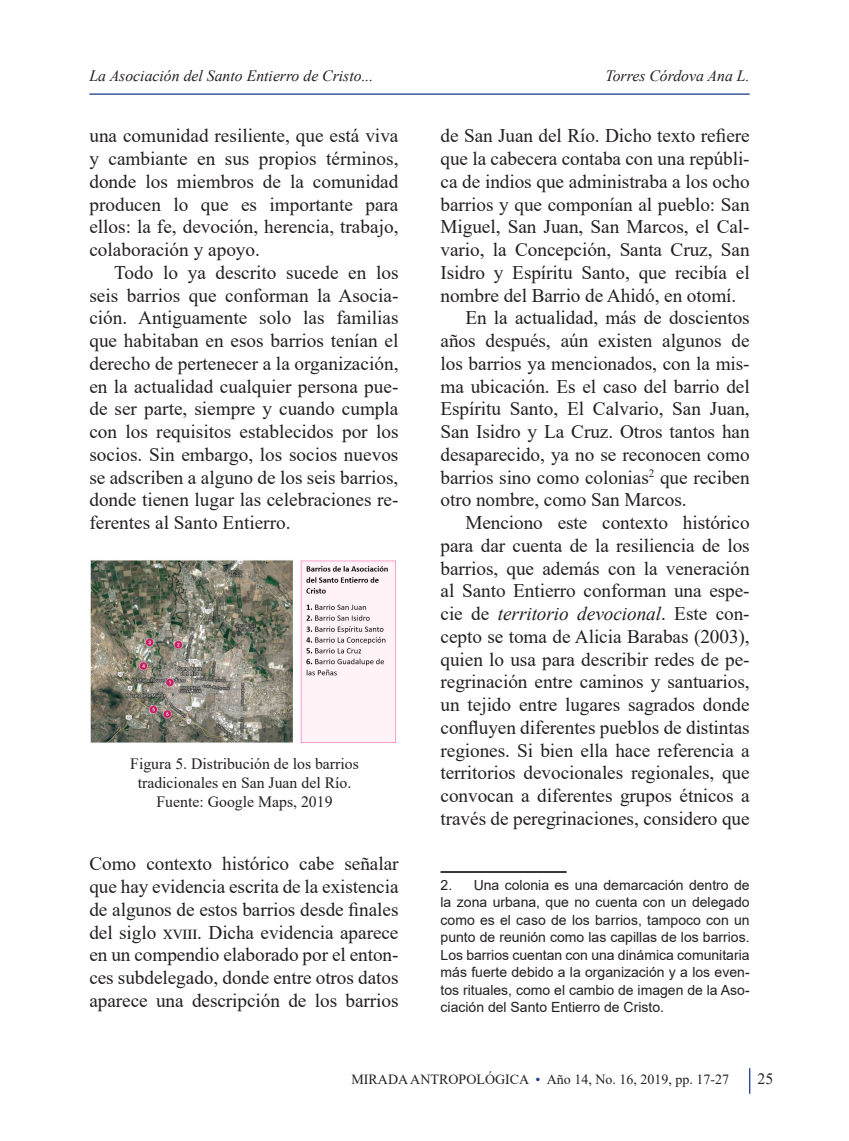
<style>
.page{position:relative;width:849px;height:1141px;background:#fff}
.page>*{position:absolute;margin:0;border:0;box-sizing:border-box;transform-origin:0 0}
.sangria_texto{font:19.25px/22.8px "Times New Roman";color:#231f20;text-align:justify}
.texto{font:19.25px/22.8px "Times New Roman";letter-spacing:-.005em;color:#231f20;text-align:justify}
.pie_de_imagen{font:15.75px "Times New Roman";color:#231f20}
.t1{font:italic 15.75px "Times New Roman";color:#231f20}
.nota_al_pie{font:14px/17.5px "Arial";color:#231f20;text-align:justify}
.t2{font:14px "Times New Roman";color:#231f20}
.s1{font-style:italic}
.s2{color:#253f8e}
</style>
<div class="page">
<hr style="left:748px;top:1068px;width:2px;height:26px;background:#253f8e">
<hr style="left:89px;top:93px;width:660px;height:2px;background:#253f8e">
<hr style="left:440px;top:871px;width:126px;height:2px;background:#231f20">
<img style="left:90px;top:560px;width:306px;height:183px">
<p class="t1" style="left:89px;top:65px;width:285px">La Asociación del Santo Entierro de Cristo...</p>
<p class="t1" style="left:605px;top:65px;width:146px">Torres Córdova Ana L.</p>
<p class="sangria_texto" style="left:89px;top:124px;width:310px">una comunidad resiliente, que está viva y cambiante en sus propios términos, donde los miembros de la comunidad producen lo que es importante para ellos: la fe, devoción, herencia, trabajo, colaboración y apoyo.</p>
<p class="sangria_texto" style="left:89px;top:260px;width:310px;text-indent:25px">Todo lo ya descrito sucede en los seis barrios que conforman la Asocia&shy;ción. Antiguamente solo las familias que habitaban en esos barrios tenían el derecho de pertenecer a la organización, en la actualidad cualquier persona pue&shy;de ser parte, siempre y cuando cumpla con los requisitos establecidos por los socios. Sin embargo, los socios nuevos se adscriben a alguno de los seis barrios, donde tienen lugar las celebraciones re&shy;ferentes al Santo Entierro.</p>
<p class="pie_de_imagen" style="left:130px;top:752px;width:230px">Figura 5. Distribución de los barrios</p>
<p class="pie_de_imagen" style="left:138px;top:772px;width:215px">tradicionales en San Juan del Río.</p>
<p class="pie_de_imagen" style="left:156px;top:791px;width:177px">Fuente: Google Maps, 2019</p>
<p class="texto" style="left:89px;top:852px;width:310px">Como contexto histórico cabe señalar que hay evidencia escrita de la existencia de algunos de estos barrios desde finales del siglo xviii. Dicha evidencia aparece en un compendio elaborado por el enton&shy;ces subdelegado, donde entre otros datos aparece una descripción de los barrios</p>
<p class="texto" style="left:440px;top:124px;width:310px">de San Juan del Río. Dicho texto refiere que la cabecera contaba con una repúbli&shy;ca de indios que administraba a los ocho barrios y que componían al pueblo: San Miguel, San Juan, San Marcos, el Cal&shy;vario, la Concepción, Santa Cruz, San Isidro y Espíritu Santo, que recibía el nombre del Barrio de Ahidó, en otomí.</p>
<p class="sangria_texto" style="left:440px;top:306px;width:310px;text-indent:25px">En la actualidad, más de doscientos años después, aún existen algunos de los barrios ya mencionados, con la mis&shy;ma ubicación. Es el caso del barrio del Espíritu Santo, El Calvario, San Juan, San Isidro y La Cruz. Otros tantos han desaparecido, ya no se reconocen como barrios sino como colonias<sup>2</sup> que reciben otro nombre, como San Marcos.</p>
<p class="sangria_texto" style="left:440px;top:511px;width:310px;text-indent:25px">Menciono este contexto histórico para dar cuenta de la resiliencia de los barrios, que además con la veneración al Santo Entierro conforman una espe&shy;cie de <span class="s1">territorio devocional</span>. Este con&shy;cepto se toma de Alicia Barabas (2003), quien lo usa para describir redes de pe&shy;regrinación entre caminos y santuarios, un tejido entre lugares sagrados donde confluyen diferentes pueblos de distintas regiones. Si bien ella hace referencia a territorios devocionales regionales, que convocan a diferentes grupos étnicos a través de peregrinaciones, considero que</p>
<p class="nota_al_pie" style="left:440px;top:876px;width:310px">2. Una colonia es una demarcación dentro de la zona urbana, que no cuenta con un delegado como es el caso de los barrios, tampoco con un punto de reunión como las capillas de los barrios.<br>Los barrios cuentan con una dinámica comunitaria más fuerte debido a la organización y a los even&shy;tos rituales, como el cambio de imagen de la Aso&shy;ciación del Santo Entierro de Cristo.</p>
<p class="t2" style="left:351px;top:1070px;width:379px">MIRADA ANTROPOLÓGICA <span class="s2">•</span> Año 14, No. 16, 2019, pp. 17-27</p>
<p class="pie_de_imagen" style="left:757px;top:1068px;width:17px">25</p>
</div>
